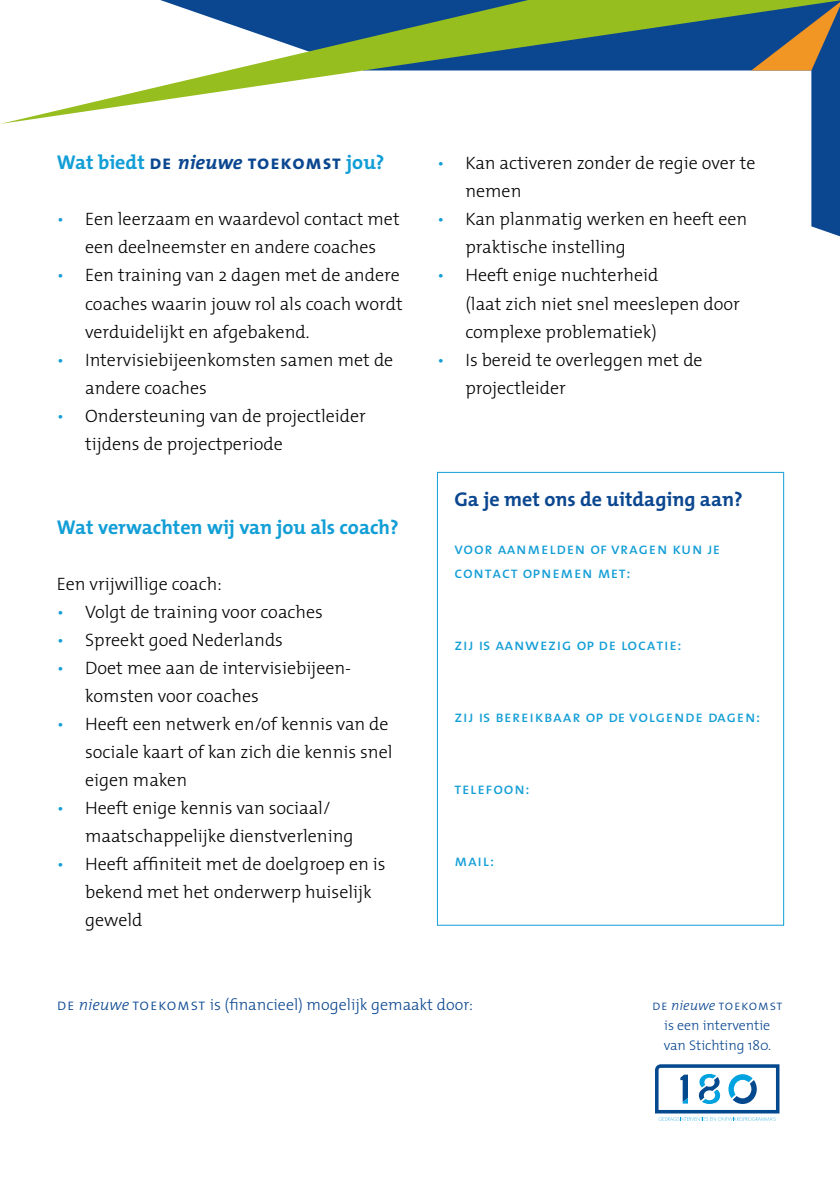
<style>
.page{position:relative;width:840px;height:1191px;background:#fff}
.page>*{position:absolute;margin:0;border:0;box-sizing:border-box;transform-origin:0 0}
.vraag{font:700 20px "The Mix";color:#129ed6}
.t1{font:700 20px "The Mix";color:#0b4790}
.vraag-2{font:300 18px/28px "The Mix";color:#020203}
.t2{font:16px/24px "The Mix Caps";letter-spacing:.05em;color:#129ed6}
.t3{font:300 16px "The Mix";color:#0b4790}
.t4{font:300 14px "The Mix";color:#0b4790}
.t5{font:14px "The Mix Light Caps";letter-spacing:.045em;color:#0b4790}
.s1{font-family:"The Mix Bold Caps";font-weight:400;color:#0b4790}
.s2{font-style:italic;color:#0b4790}
.s3{color:#129ed6}
.s4{font-family:"The Mix Light Caps";font-weight:400}
.s5{font-style:italic}
.s6{font-family:"The Mix";font-weight:300;font-style:italic}
</style>
<div class="page">
<svg style="left:811px;top:124px;width:28px;height:112px;background:#185196"></svg>
<svg style="left:1px;top:0;width:838px;height:124px"></svg>
<svg style="left:655px;top:1064px;width:124px;height:56px"></svg>
<div style="left:436px;top:472px;width:347px;height:453px;border:1px solid #129ed6"></div>
<p class="vraag" style="left:57px;top:146px;width:329px">Wat biedt <span class="s1">de</span> <span class="s2">nieuwe</span> <span class="s1">toekomst</span> jou?</p>
<p class="vraag-2" style="left:57px;top:205px;width:344px;text-align:center"><span class="s3">•</span> Een leerzaam en waardevol contact met een deelneemster en andere coaches</p>
<p class="vraag-2" style="left:85px;top:261px;width:319px;text-indent:-28px"><span class="s3">•</span> Een training van 2 dagen met de andere coaches waarin jouw rol als coach wordt verduidelijkt en afgebakend.</p>
<p class="vraag-2" style="left:85px;top:345px;width:309px;text-indent:-28px"><span class="s3">•</span> Intervisiebijeenkomsten samen met de andere coaches</p>
<p class="vraag-2" style="left:85px;top:401px;width:282px;text-indent:-28px"><span class="s3">•</span> Ondersteuning van de projectleider tijdens de projectperiode</p>
<p class="vraag" style="left:57px;top:510px;width:343px">Wat verwachten wij van jou als coach?</p>
<p class="vraag-2" style="left:57px;top:569px;width:166px">Een vrijwillige coach:</p>
<p class="vraag-2" style="left:57px;top:597px;width:267px"><span class="s3">•</span> Volgt de training voor coaches</p>
<p class="vraag-2" style="left:57px;top:625px;width:228px"><span class="s3">•</span> Spreekt goed Nederlands</p>
<p class="vraag-2" style="left:85px;top:653px;width:267px;text-indent:-28px"><span class="s3">•</span> Doet mee aan de intervisiebijeen&shy;komsten voor coaches</p>
<p class="vraag-2" style="left:85px;top:709px;width:309px;text-indent:-28px"><span class="s3">•</span> Heeft een netwerk en/of kennis van de sociale kaart of kan zich die kennis snel eigen maken</p>
<p class="vraag-2" style="left:85px;top:793px;width:270px;text-indent:-28px"><span class="s3">•</span> Heeft enige kennis van sociaal/ maatschappelijke dienstverlening</p>
<p class="vraag-2" style="left:85px;top:849px;width:302px;text-indent:-28px"><span class="s3">•</span> Heeft affiniteit met de doelgroep en is bekend met het onderwerp huiselijk geweld</p>
<p class="vraag-2" style="left:465px;top:149px;width:291px;text-indent:-28px"><span class="s3">•</span> Kan activeren zonder de regie over te nemen</p>
<p class="vraag-2" style="left:465px;top:205px;width:283px;text-indent:-28px"><span class="s3">•</span> Kan planmatig werken en heeft een praktische instelling</p>
<p class="vraag-2" style="left:465px;top:261px;width:276px;text-indent:-28px"><span class="s3">•</span> Heeft enige nuchterheid<br>(laat zich niet snel meeslepen door complexe problematiek)</p>
<p class="vraag-2" style="left:465px;top:345px;width:239px;text-indent:-28px"><span class="s3">•</span> Is bereid te overleggen met de projectleider</p>
<p class="t1" style="left:454px;top:482px;width:289px">Ga je met ons de uitdaging aan?</p>
<p class="t2" style="left:454px;top:536px;width:267px">voor aanmelden of vragen kun je contact opnemen met:</p>
<p class="t2" style="left:454px;top:632px;width:228px">zij is aanwezig op de locatie:</p>
<p class="t2" style="left:454px;top:704px;width:307px">zij is bereikbaar op de volgende dagen:</p>
<p class="t2" style="left:454px;top:776px;width:77px">telefoon:</p>
<p class="t2" style="left:454px;top:848px;width:41px">mail:</p>
<p class="t3" style="left:57px;top:991px;width:417px"><span class="s4">de</span> <span class="s5">nieuwe</span> <span class="s4">toekomst</span> is (financieel) mogelijk gemaakt door:</p>
<p class="t5" style="left:651px;top:993px;width:132px">de <span class="s6">nieuwe</span> toekomst</p>
<p class="t4" style="left:663px;top:1013px;width:107px">is een interventie</p>
<p class="t4" style="left:663px;top:1033px;width:109px">van Stichting 180.</p>
</div>
